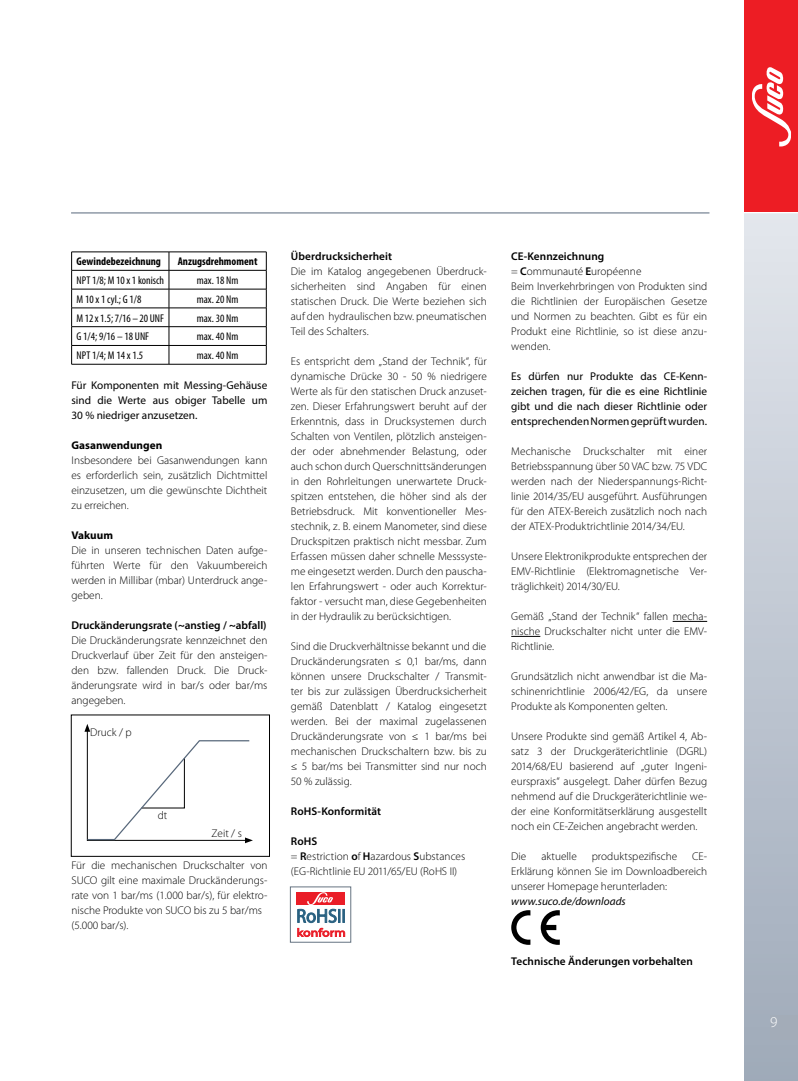
<style>
.page{position:relative;width:798px;height:1081px;background:#fff}
.page>*{position:absolute;margin:0;border:0;box-sizing:border-box;transform-origin:0 0}
.t1{font:300 15px "Myriad Pro";color:#fff}
.t2{font:300 11.25px/15px "Myriad Pro";color:#000;text-align:justify}
.t3{font:11.25px/15px "Myriad Pro";color:#000;text-align:justify}
.t4{font:condensed 11.25px "Myriad Pro";color:#000}
.t5{font:600 11.25px "Myriad Pro";letter-spacing:.005em;color:#000}
.t6{font:700 condensed 11.25px "Myriad Pro";color:#000}
.s1{font-weight:700}
.s2{font-weight:600}
.s3{font-weight:400;font-style:italic}
</style>
<div class="page">
<svg style="left:744px;top:213px;width:53px;height:868px;background:#c0c8d2"></svg>
<div style="left:744px;top:0;width:53px;height:213px;background:#ed1d24"></div>
<svg style="left:752px;top:67px;width:38px;height:79px"></svg>
<hr style="left:0;top:212px;width:797px;height:1px;background:#fff">
<hr style="left:71px;top:213px;width:638px;height:1px;background:#58687b">
<svg style="left:84px;top:724px;width:169px;height:119px"></svg>
<hr style="left:71px;top:364px;width:98px;height:1px;background:#000">
<hr style="left:169px;top:364px;width:97px;height:1px;background:#000">
<hr style="left:71px;top:289px;width:98px;height:1px;background:#000">
<hr style="left:169px;top:289px;width:97px;height:1px;background:#000">
<hr style="left:71px;top:308px;width:98px;height:1px;background:#000">
<hr style="left:169px;top:308px;width:97px;height:1px;background:#000">
<hr style="left:71px;top:326px;width:98px;height:1px;background:#000">
<hr style="left:169px;top:326px;width:97px;height:1px;background:#000">
<hr style="left:71px;top:345px;width:98px;height:1px;background:#000">
<hr style="left:169px;top:345px;width:97px;height:1px;background:#000">
<hr style="left:71px;top:252px;width:98px;height:1px;background:#000">
<svg style="left:71px;top:252px;width:1px;height:112px"></svg>
<hr style="left:169px;top:252px;width:97px;height:1px;background:#000">
<svg style="left:169px;top:252px;width:1px;height:112px"></svg>
<svg style="left:266px;top:252px;width:1px;height:112px"></svg>
<hr style="left:71px;top:270px;width:98px;height:1px;background:#000">
<hr style="left:169px;top:270px;width:97px;height:1px;background:#000">
<hr style="left:672px;top:621px;width:35px;height:1px;background:#000">
<svg style="left:511px;top:636px;width:29px;height:1px"></svg>
<div style="left:290px;top:887px;width:61px;height:55px;border:1px solid #667482"></div>
<div style="left:296px;top:893px;width:49px;height:12px;background:#ea1d27"></div>
<svg style="left:297px;top:892px;width:48px;height:49px"></svg>
<svg style="left:540px;top:910px;width:19px;height:35px"></svg>
<svg style="left:511px;top:910px;width:19px;height:35px"></svg>
<div style="left:769px;top:1015px;width:28px;height:25px;background:#a3acb8"></div>
<p class="t6" style="left:77px;top:254px;width:86px">Gewindebezeichnung</p>
<p class="t6" style="left:178px;top:254px;width:81px">Anzugsdrehmoment</p>
<p class="t4" style="left:77px;top:273px;width:89px">NPT 1/8; M 10 x 1 konisch</p>
<p class="t4" style="left:197px;top:273px;width:43px">max. 18 Nm</p>
<p class="t4" style="left:77px;top:292px;width:66px">M 10 x 1 cyl.; G 1/8</p>
<p class="t4" style="left:197px;top:292px;width:43px">max. 20 Nm</p>
<p class="t4" style="left:77px;top:311px;width:89px">M 12 x 1.5; 7/16 – 20 UNF</p>
<p class="t4" style="left:197px;top:311px;width:43px">max. 30 Nm</p>
<p class="t4" style="left:77px;top:330px;width:74px">G 1/4; 9/16 – 18 UNF</p>
<p class="t4" style="left:197px;top:330px;width:43px">max. 40 Nm</p>
<p class="t4" style="left:77px;top:348px;width:68px">NPT 1/4; M 14 x 1.5</p>
<p class="t4" style="left:197px;top:348px;width:43px">max. 40 Nm</p>
<p class="t3" style="left:71px;top:378px;width:197px">Für Komponenten mit Messing-Gehäuse sind die Werte aus obiger Tabelle um 30 % niedriger anzusetzen.</p>
<p class="t2" style="left:71px;top:438px;width:197px;text-align:left"><span class="s1">Gasanwendungen<br></span>Insbesondere bei Gasanwendungen kann es erforderlich sein, zusätzlich Dichtmittel einzusetzen, um die gewünschte Dichtheit zu erreichen.</p>
<p class="t2" style="left:71px;top:528px;width:197px;text-align:left"><span class="s1">Vakuum<br></span>Die in unseren technischen Daten aufge&shy;führten Werte für den Vakuumbereich werden in Millibar (mbar) Unterdruck ange&shy;geben.</p>
<p class="t2" style="left:71px;top:618px;width:197px"><span class="s2">Druckänderungsrate (~anstieg / ~abfall)<br></span>Die Druckänderungsrate kennzeichnet den Druckverlauf über Zeit für den ansteigen&shy;den bzw. fallenden Druck. Die Druck&shy;änderungsrate wird in bar/s oder bar/ms angegeben.</p>
<p class="t2" style="left:90px;top:725px;width:43px">Druck / p</p>
<p class="t2" style="left:158px;top:808px;width:11px">dt</p>
<p class="t2" style="left:211px;top:825px;width:32px">Zeit / s</p>
<p class="t2" style="left:71px;top:858px;width:197px;text-align:left">Für die mechanischen Druckschalter von SUCO gilt eine maximale Druckänderungs&shy;rate von 1 bar/ms (1.000 bar/s), für elektro&shy;nische Produkte von SUCO bis zu 5 bar/ms (5.000 bar/s).</p>
<p class="t2" style="left:291px;top:249px;width:197px;text-align:left"><span class="s2">Überdrucksicherheit<br></span>Die im Katalog angegebenen Überdruck&shy;sicherheiten sind Angaben für einen statischen Druck. Die Werte beziehen sich auf den hydraulischen bzw. pneumatischen Teil des Schalters.</p>
<p class="t2" style="left:291px;top:354px;width:197px">Es entspricht dem „Stand der Technik“, für dynamische Drücke 30 - 50 % niedrigere Werte als für den statischen Druck anzuset&shy;zen. Dieser Erfahrungswert beruht auf der Erkenntnis, dass in Drucksystemen durch Schalten von Ventilen, plötzlich ansteigen&shy;der oder abnehmender Belastung, oder auch schon durch Querschnittsänderungen in den Rohrleitungen unerwartete Druck&shy;spitzen entstehen, die höher sind als der Betriebsdruck. Mit konventioneller Mes&shy;stechnik, z. B. einem Manometer, sind diese Druckspitzen praktisch nicht messbar. Zum Erfassen müssen daher schnelle Messsyste&shy;me eingesetzt werden. Durch den pauscha&shy;len Erfahrungswert - oder auch Korrektur&shy;faktor - versucht man, diese Gegebenheiten in der Hydraulik zu berücksichtigen.</p>
<p class="t2" style="left:291px;top:639px;width:197px">Sind die Druckverhältnisse bekannt und die Druckänderungsraten ≤ 0,1 bar/ms, dann können unsere Druckschalter / Transmit&shy;ter bis zur zulässigen Überdrucksicherheit gemäß Datenblatt / Katalog eingesetzt werden. Bei der maximal zugelassenen Druckänderungsrate von ≤ 1 bar/ms bei mechanischen Druckschaltern bzw. bis zu ≤ 5 bar/ms bei Transmitter sind nur noch 50 % zulässig.</p>
<p class="t5" style="left:291px;top:804px;width:92px">RoHS-Konformität</p>
<p class="t2" style="left:291px;top:834px;width:176px;text-align:left"><span class="s2">RoHS<br></span>= <span class="s2">R</span>estriction <span class="s2">o</span>f <span class="s2">H</span>azardous <span class="s2">S</span>ubstances (EG-Richtlinie EU 2011/65/EU (RoHS II)</p>
<p class="t2" style="left:511px;top:249px;width:197px;text-align:left"><span class="s2">CE-Kennzeichnung<br></span>= <span class="s2">C</span>ommunauté <span class="s2">E</span>uropéenne<br>Beim Inverkehrbringen von Produkten sind die Richtlinien der Europäischen Gesetze und Normen zu beachten. Gibt es für ein<br>Produkt eine Richtlinie, so ist diese anzu&shy;wenden.</p>
<p class="t3" style="left:511px;top:369px;width:197px">Es dürfen nur Produkte das CE-Kenn&shy;zeichen tragen, für die es eine Richtlinie gibt und die nach dieser Richtlinie oder entsprechenden Normen geprüft wurden.</p>
<p class="t2" style="left:511px;top:444px;width:197px">Mechanische Druckschalter mit einer Betriebsspannung über 50 VAC bzw. 75 VDC werden nach der Niederspannungs-Richt&shy;linie 2014/35/EU ausgeführt. Ausführungen für den ATEX-Bereich zusätzlich noch nach der ATEX-Produktrichtlinie 2014/34/EU.</p>
<p class="t2" style="left:511px;top:549px;width:197px">Unsere Elektronikprodukte entsprechen der EMV-Richtlinie (Elektromagnetische Ver&shy;träglichkeit) 2014/30/EU.</p>
<p class="t2" style="left:511px;top:609px;width:197px">Gemäß „Stand der Technik“ fallen mecha&shy;nische Druckschalter nicht unter die EMV-Richtlinie.</p>
<p class="t2" style="left:511px;top:669px;width:197px">Grundsätzlich nicht anwendbar ist die Ma&shy;schinenrichtlinie 2006/42/EG, da unsere Produkte als Komponenten gelten.</p>
<p class="t2" style="left:511px;top:729px;width:197px">Unsere Produkte sind gemäß Artikel 4, Ab&shy;satz 3 der Druckgeräterichtlinie (DGRL)<br>2014/68/EU basierend auf „guter Ingeni&shy;eurspraxis“ ausgelegt. Daher dürfen Bezug nehmend auf die Druckgeräterichtlinie we&shy;der eine Konformitätserklärung ausgestellt noch ein CE-Zeichen angebracht werden.</p>
<p class="t2" style="left:511px;top:849px;width:17px">Die</p>
<p class="t2" style="left:541px;top:849px;width:37px">aktuelle</p>
<p class="t2" style="left:591px;top:849px;width:87px">produktspezifische</p>
<p class="t2" style="left:511px;top:849px;width:197px;text-align:left;text-indent:181px">CE-<br>Erklärung können Sie im Downloadbereich unserer Homepage herunterladen: <span class="s3">www.suco.de/downloads</span></p>
<p class="t5" style="left:511px;top:954px;width:183px">Technische Änderungen vorbehalten</p>
<p class="t1" style="left:769px;top:1012px;width:9px">9</p>
</div>
